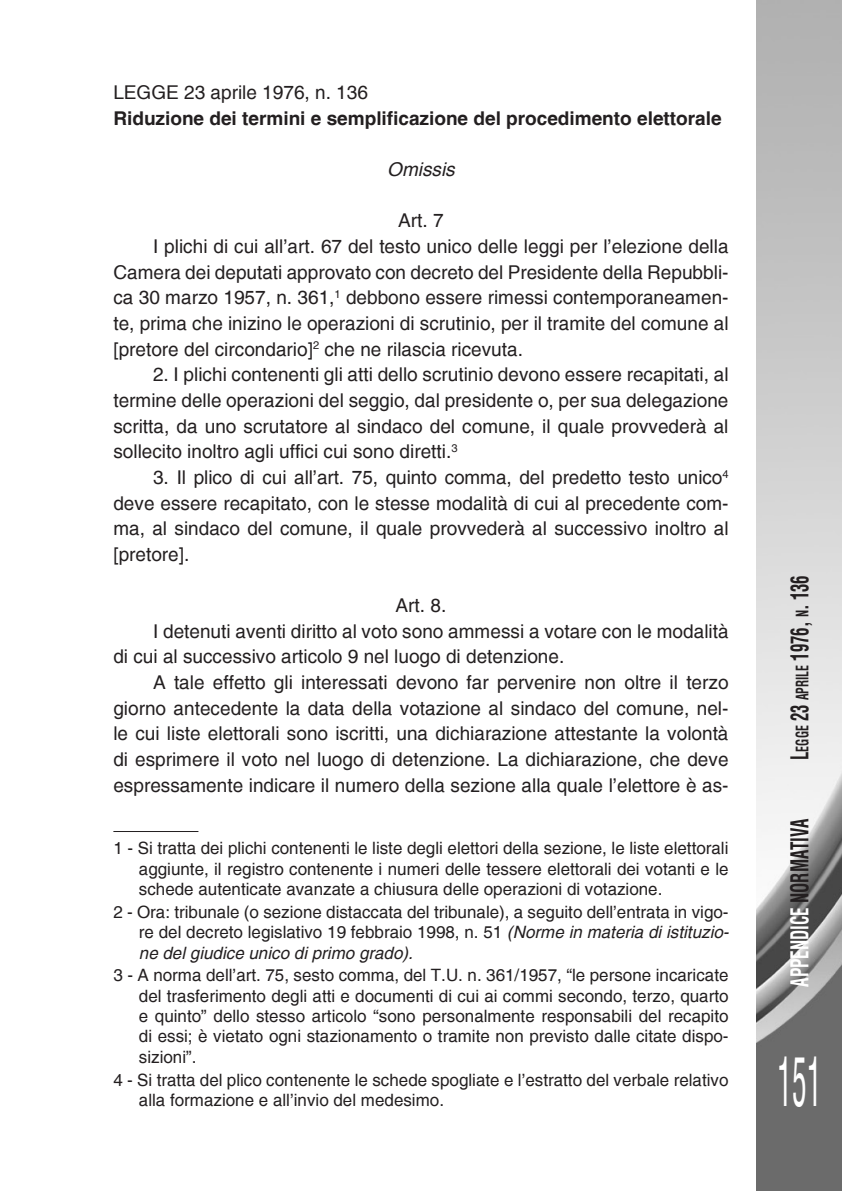
<style>
.page{position:relative;width:842px;height:1191px;background:#fff}
.page>*{position:absolute;margin:0;border:0;box-sizing:border-box;transform-origin:0 0}
.t1{font:condensed 66px "Helvetica";color:#fff;scale:.45 1}
.t2{font:700 condensed 24px "Helvetica";color:#231f20;scale:.7 1}
.t3{font:700 condensed 24px "Helvetica";color:#fff;scale:.7 1}
.Capoverso_carattere{font:19px/25.6px "Helvetica";color:#231f20;text-align:justify}
.t4{font:700 19px "Helvetica";color:#231f20}
.Art{font:19px "Helvetica";color:#231f20}
.Omissis_centrato{font:italic 19px "Helvetica";color:#231f20}
.NOTE{font:17px/20.4px "Helvetica";color:#231f20;text-align:justify}
.s1{font-style:italic}
.s2{font-size:16.8px}
.s3{color:#231f20}
</style>
<div class="page">
<img style="left:757px;top:0;width:85px;height:1191px">
<hr style="left:113px;top:831px;width:85px;height:1px;background:#231f20">
<p class="Capoverso_carattere" style="left:113px;top:80px;width:256px">LEGGE 23 aprile 1976, n. 136</p>
<p class="t4" style="left:113px;top:106px;width:610px">Riduzione dei termini e semplificazione del procedimento elettorale</p>
<p class="Omissis_centrato" style="left:387px;top:158px;width:69px">Omissis</p>
<p class="Art" style="left:398px;top:209px;width:47px">Art. 7</p>
<p class="Capoverso_carattere" style="left:113px;top:233px;width:617px;text-indent:40px">I plichi di cui all’art. 67 del testo unico delle leggi per l’elezione della Camera dei deputati approvato con decreto del Presidente della Repubbli&shy;ca 30 marzo 1957, n. 361,<sup>1</sup> debbono essere rimessi contemporaneamen&shy;te, prima che inizino le operazioni di scrutinio, per il tramite del comune al [pretore del circondario]<sup>2</sup> che ne rilascia ricevuta.</p>
<p class="Capoverso_carattere" style="left:113px;top:362px;width:617px;text-indent:40px">2. I plichi contenenti gli atti dello scrutinio devono essere recapitati, al termine delle operazioni del seggio, dal presidente o, per sua delegazione scritta, da uno scrutatore al sindaco del comune, il quale provvederà al sollecito inoltro agli uffici cui sono diretti.<sup>3</sup></p>
<p class="Capoverso_carattere" style="left:113px;top:464px;width:617px;text-indent:40px">3. Il plico di cui all’art. 75, quinto comma, del predetto testo unico<sup>4 </sup>deve essere recapitato, con le stesse modalità di cui al precedente com&shy;ma, al sindaco del comune, il quale provvederà al successivo inoltro al [pretore].</p>
<p class="Art" style="left:396px;top:594px;width:52px">Art. 8.</p>
<p class="Capoverso_carattere" style="left:113px;top:618px;width:617px;text-indent:40px">I detenuti aventi diritto al voto sono ammessi a votare con le modalità di cui al successivo articolo 9 nel luogo di detenzione.</p>
<p class="Capoverso_carattere" style="left:113px;top:670px;width:617px;text-indent:40px">A tale effetto gli interessati devono far pervenire non oltre il terzo giorno antecedente la data della votazione al sindaco del comune, nel&shy;le cui liste elettorali sono iscritti, una dichiarazione attestante la volontà di esprimere il voto nel luogo di detenzione. La dichiarazione, che deve espressamente indicare il numero della sezione alla quale l’elettore è as-</p>
<p class="NOTE" style="left:139px;top:838px;width:591px;text-indent:-26px">1 - Si tratta dei plichi contenenti le liste degli elettori della sezione, le liste elettorali aggiunte, il registro contenente i numeri delle tessere elettorali dei votanti e le schede autenticate avanzate a chiusura delle operazioni di votazione.</p>
<p class="NOTE" style="left:139px;top:901px;width:592px;text-indent:-26px">2 - Ora: tribunale (o sezione distaccata del tribunale), a seguito dell’entrata in vigo&shy;re del decreto legislativo 19 febbraio 1998, n. 51 <span class="s1">(Norme in materia di istituzio&shy;ne del giudice unico di primo grado).</span></p>
<p class="NOTE" style="left:139px;top:965px;width:591px;text-indent:-26px">3 - A norma dell’art. 75, sesto comma, del T.U. n. 361/1957, “le persone incaricate del trasferimento degli atti e documenti di cui ai commi secondo, terzo, quarto e quinto” dello stesso articolo “sono personalmente responsabili del recapito di essi; è vietato ogni stazionamento o tramite non previsto dalle citate dispo&shy;sizioni”.</p>
<p class="NOTE" style="left:139px;top:1069px;width:591px;text-indent:-26px">4 - Si tratta del plico contenente le schede spogliate e l’estratto del verbale relativo alla formazione e all’invio del medesimo.</p>
<p class="t2" style="left:784px;top:760px;width:265px;rotate:-90deg">L<span class="s2">egge</span> 23 <span class="s2">aprile</span> 1976, <span class="s2">n</span>. 136</p>
<p class="t3" style="left:784px;top:986px;width:242px;rotate:-90deg">APPENDICE <span class="s3">NORMATIVA</span></p>
<p class="t1" style="left:777px;top:1039px;width:100px">151</p>
</div>
